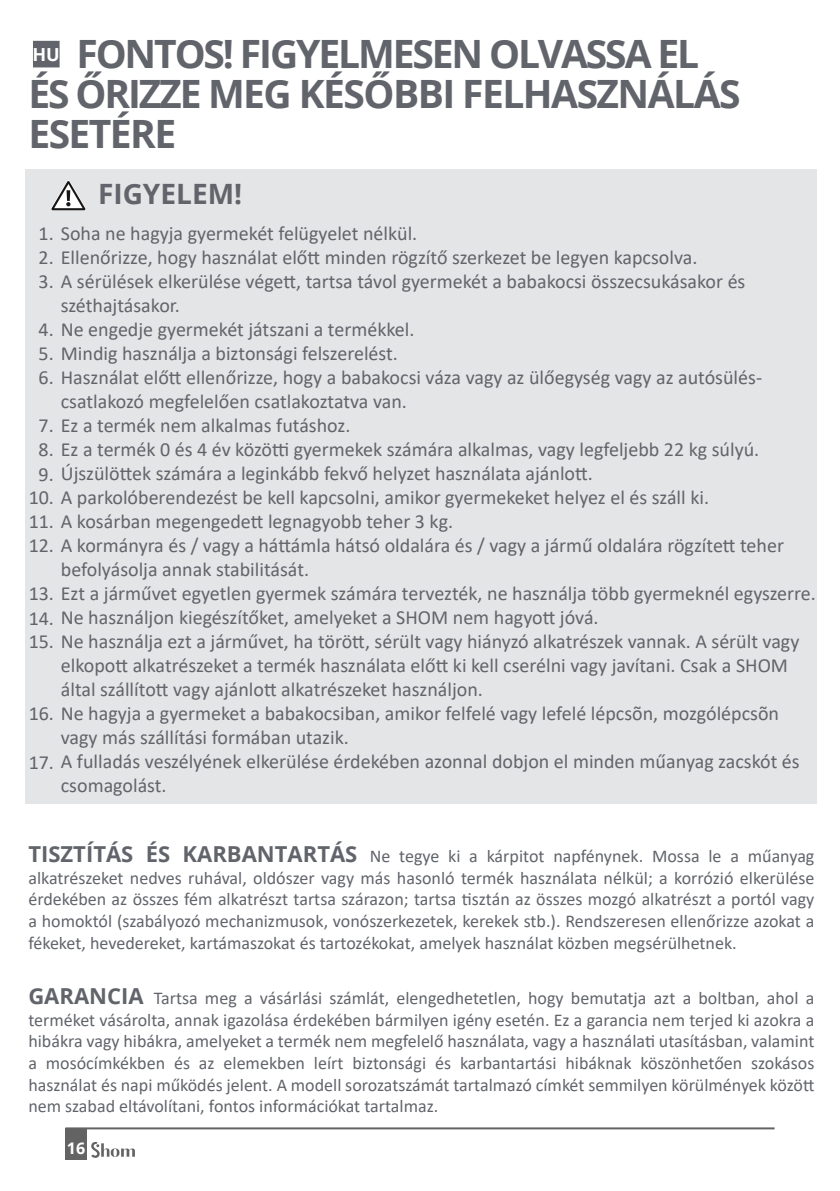
<style>
.page{position:relative;width:840px;height:1191px;background:#fff}
.page>*{position:absolute;margin:0;border:0;box-sizing:border-box;transform-origin:0 0}
.t1{font:700 39px/40px "Open Sans";letter-spacing:-.055em;color:#61646a}
.t2{font:700 28px "Open Sans";color:#61646a}
.t3{font:20px/24px "Calibri";color:#61646a}
.t4{font:18px/21.6px "Calibri";color:#61646a;text-align:justify}
.t5{font:700 18px "Open Sans";color:#fff}
.t6{font:700 16px "Open Sans";color:#fff}
.s1{font-family:"Open Sans";font-weight:700;font-size:22px}
</style>
<div class="page">
<hr style="left:65px;top:1127px;width:709px;height:2px;background:#646363">
<div style="left:65px;top:1128px;width:22px;height:31px;background:#646363"></div>
<svg style="left:91px;top:1142px;width:44px;height:16px"></svg>
<div style="left:26px;top:169px;width:790px;height:635px;background:#e3e5e6"></div>
<svg style="left:51px;top:180px;width:35px;height:31px"></svg>
<div style="left:33px;top:41px;width:27px;height:26px;background:#61646a"></div>
<h1 class="t1" style="left:28px;top:33px;width:713px;text-indent:48px">FONTOS! FIGYELMESEN OLVASSA EL<br>ÉS ŐRIZZE MEG KÉSŐBBI FELHASZNÁLÁS<br>ESETÉRE</h1>
<h2 class="t2" style="left:98px;top:174px;width:145px">FIGYELEM!</h2>
<p class="t3" style="left:39px;top:221px;width:380px">1. Soha ne hagyja gyermekét felügyelet nélkül.</p>
<p class="t3" style="left:39px;top:245px;width:660px">2. Ellenőrizze, hogy használat előtt minden rögzítő szerkezet be legyen kapcsolva.</p>
<p class="t3" style="left:39px;top:269px;width:708px">3. A sérülések elkerülése végett, tartsa távol gyermekét a babakocsi összecsukásakor és</p>
<p class="t3" style="left:39px;top:317px;width:377px">4. Ne engedje gyermekét játszani a termékkel.</p>
<p class="t3" style="left:39px;top:341px;width:360px">5. Mindig használja a biztonsági felszerelést.</p>
<p class="t3" style="left:39px;top:365px;width:724px">6. Használat előtt ellenőrizze, hogy a babakocsi váza vagy az ülőegység vagy az autósülés-</p>
<p class="t3" style="left:39px;top:413px;width:313px">7. Ez a termék nem alkalmas futáshoz.</p>
<p class="t3" style="left:39px;top:437px;width:721px">8. Ez a termék 0 és 4 év közötti gyermekek számára alkalmas, vagy legfeljebb 22 kg súlyú.</p>
<p class="t3" style="left:39px;top:461px;width:555px">9. Újszülöttek számára a leginkább fekvő helyzet használata ajánlott.</p>
<p class="t3" style="left:29px;top:485px;width:681px">10. A parkolóberendezést be kell kapcsolni, amikor gyermekeket helyez el és száll ki.</p>
<p class="t3" style="left:29px;top:509px;width:426px">11. A kosárban megengedett legnagyobb teher 3 kg.</p>
<p class="t3" style="left:29px;top:533px;width:756px">12. A kormányra és / vagy a háttámla hátsó oldalára és / vagy a jármű oldalára rögzített teher</p>
<p class="t3" style="left:29px;top:581px;width:788px">13. Ezt a járművet egyetlen gyermek számára tervezték, ne használja több gyermeknél egyszerre.</p>
<p class="t3" style="left:29px;top:605px;width:571px">14. Ne használjon kiegészítőket, amelyeket a SHOM nem hagyott jóvá.</p>
<p class="t3" style="left:29px;top:629px;width:771px">15. Ne használja ezt a járművet, ha törött, sérült vagy hiányzó alkatrészek vannak. A sérült vagy</p>
<p class="t5" style="left:32px;top:42px;width:29px">HU</p>
<p class="t3" style="left:61px;top:293px;width:120px">széthajtásakor.</p>
<p class="t3" style="left:61px;top:389px;width:347px">csatlakozó megfelelően csatlakoztatva van.</p>
<p class="t3" style="left:61px;top:557px;width:249px">befolyásolja annak stabilitását.</p>
<p class="t3" style="left:61px;top:653px;width:728px">elkopott alkatrészeket a termék használata előtt ki kell cserélni vagy javítani. Csak a SHOM által szállított vagy ajánlott alkatrészeket használjon.</p>
<p class="t3" style="left:61px;top:725px;width:289px">vagy más szállítási formában utazik.</p>
<p class="t3" style="left:61px;top:773px;width:107px">csomagolást.</p>
<p class="t3" style="left:29px;top:701px;width:751px">16. Ne hagyja a gyermeket a babakocsiban, amikor felfelé vagy lefelé lépcsõn, mozgólépcsõn</p>
<p class="t3" style="left:29px;top:749px;width:772px">17. A fulladás veszélyének elkerülése érdekében azonnal dobjon el minden műanyag zacskót és</p>
<p class="t4" style="left:28px;top:845px;width:787px"><span class="s1">TISZTÍTÁS ÉS KARBANTARTÁS</span> Ne tegye ki a kárpitot napfénynek. Mossa le a műanyag alkatrészeket nedves ruhával, oldószer vagy más hasonló termék használata nélkül; a korrózió elkerülése érdekében az összes fém alkatrészt tartsa szárazon; tartsa tisztán az összes mozgó alkatrészt a portól vagy a homoktól (szabályozó mechanizmusok, vonószerkezetek, kerekek stb.). Rendszeresen ellenőrizze azokat a fékeket, hevedereket, kartámaszokat és tartozékokat, amelyek használat közben megsérülhetnek.</p>
<p class="t4" style="left:28px;top:986px;width:787px"><span class="s1">GARANCIA</span> Tartsa meg a vásárlási számlát, elengedhetetlen, hogy bemutatja azt a boltban, ahol a terméket vásárolta, annak igazolása érdekében bármilyen igény esetén. Ez a garancia nem terjed ki azokra a hibákra vagy hibákra, amelyeket a termék nem megfelelő használata, vagy a használati utasításban, valamint a mosócímkékben és az elemekben leírt biztonsági és karbantartási hibáknak köszönhetően szokásos használat és napi működés jelent. A modell sorozatszámát tartalmazó címkét semmilyen körülmények között nem szabad eltávolítani, fontos információkat tartalmaz.</p>
<p class="t6" style="left:67px;top:1136px;width:20px">16</p>
</div>
